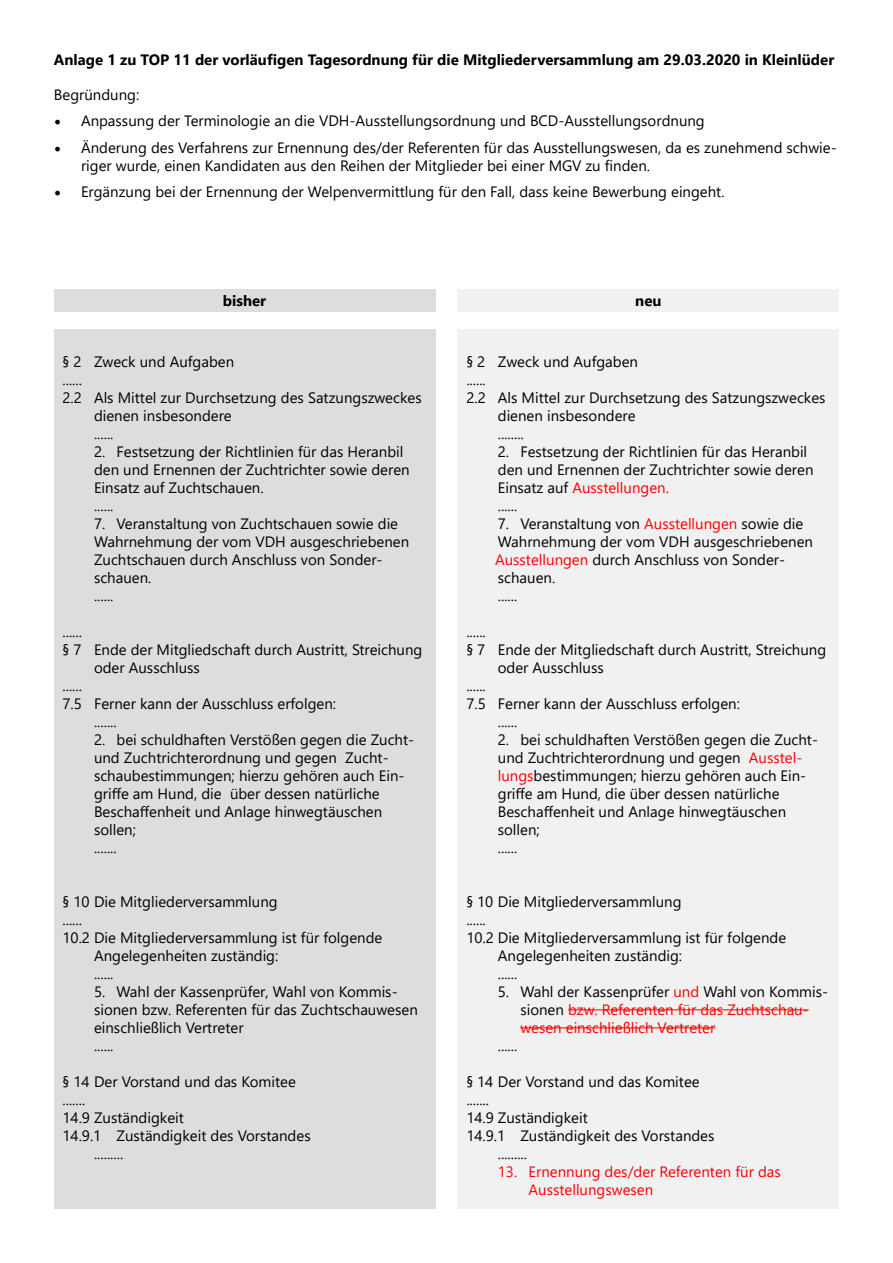
<style>
.page{position:relative;width:893px;height:1263px;background:#fff}
.page>*{position:absolute;margin:0;border:0;box-sizing:border-box;transform-origin:0 0}
.t1{font:15px/18px "Segoe UI";color:#000}
.t2{font:15px/18px "Segoe UI";color:#f00}
.t3{font:700 15px "Segoe UI";color:#000}
.s1{font-family:"Minion Pro";font-size:18px}
.s2{color:#f00}
.s3{color:#000}
</style>
<div class="page">
<div style="left:54px;top:329px;width:381px;height:880px;background:#dcddde"></div>
<div style="left:458px;top:329px;width:381px;height:880px;background:#f1f1f2"></div>
<hr style="left:568px;top:1009px;width:241px;height:1px;background:#f00">
<hr style="left:520px;top:1027px;width:195px;height:1px;background:#f00">
<div style="left:54px;top:289px;width:381px;height:23px;background:#dcddde"></div>
<div style="left:458px;top:289px;width:381px;height:23px;background:#f1f1f2"></div>
<p class="t3" style="left:54px;top:45px;width:782px">Anlage 1 zu TOP 11 der vorläufigen Tagesordnung für die Mitgliederversammlung am 29.03.2020 in Kleinlüder</p>
<p class="t1" style="left:54px;top:84px;width:87px">Begründung:</p>
<p class="t1" style="left:54px;top:111px;width:652px"><span class="s1">•</span> Anpassung der Terminologie an die VDH-Ausstellungsordnung und BCD-Ausstellungsordnung</p>
<p class="t1" style="left:81px;top:137px;width:757px;text-indent:-27px"><span class="s1">•</span> Änderung des Verfahrens zur Ernennung des/der Referenten für das Ausstellungswesen, da es zunehmend schwie&shy;riger wurde, einen Kandidaten aus den Reihen der Mitglieder bei einer MGV zu finden.</p>
<p class="t1" style="left:54px;top:182px;width:672px"><span class="s1">•</span> Ergänzung bei der Ernennung der Welpenvermittlung für den Fall, dass keine Bewerbung eingeht.</p>
<p class="t3" style="left:223px;top:286px;width:45px">bisher</p>
<p class="t3" style="left:635px;top:286px;width:28px">neu</p>
<p class="t1" style="left:63px;top:351px;width:173px">§ 2 Zweck und Aufgaben</p>
<p class="t1" style="left:63px;top:369px;width:21px">......</p>
<p class="t1" style="left:63px;top:387px;width:361px">2.2 Als Mittel zur Durchsetzung des Satzungszweckes</p>
<p class="t1" style="left:94px;top:405px;width:139px">dienen insbesondere</p>
<p class="t1" style="left:94px;top:423px;width:21px">......</p>
<p class="t1" style="left:94px;top:441px;width:317px">2. Festsetzung der Richtlinien für das Heranbil den und Ernennen der Zuchtrichter sowie deren<br>Einsatz auf Zuchtschauen.<br>......</p>
<p class="t1" style="left:94px;top:513px;width:317px">7. Veranstaltung von Zuchtschauen sowie die<br>Wahrnehmung der vom VDH ausgeschriebenen<br>Zuchtschauen durch Anschluss von Sonder&shy;schauen.<br>......</p>
<p class="t1" style="left:63px;top:621px;width:21px">......</p>
<p class="t1" style="left:63px;top:639px;width:361px">§ 7 Ende der Mitgliedschaft durch Austritt, Streichung</p>
<p class="t1" style="left:94px;top:657px;width:107px">oder Ausschluss</p>
<p class="t1" style="left:63px;top:675px;width:21px">......</p>
<p class="t1" style="left:63px;top:693px;width:275px">7.5 Ferner kann der Ausschluss erfolgen:</p>
<p class="t1" style="left:94px;top:711px;width:24px">.......</p>
<p class="t1" style="left:94px;top:729px;width:322px">2. bei schuldhaften Verstößen gegen die Zucht&shy;und Zuchtrichterordnung und gegen Zucht&shy;schaubestimmungen; hierzu gehören auch Ein&shy;griffe am Hund, die über dessen natürliche Beschaffenheit und Anlage hinwegtäuschen sollen;<br>.......</p>
<p class="t1" style="left:63px;top:891px;width:217px">§ 10 Die Mitgliederversammlung</p>
<p class="t1" style="left:63px;top:909px;width:21px">......</p>
<p class="t1" style="left:63px;top:927px;width:321px">10.2 Die Mitgliederversammlung ist für folgende</p>
<p class="t1" style="left:94px;top:945px;width:186px">Angelegenheiten zuständig:</p>
<p class="t1" style="left:94px;top:963px;width:21px">......</p>
<p class="t1" style="left:94px;top:981px;width:325px">5. Wahl der Kassenprüfer, Wahl von Kommis&shy;sionen bzw. Referenten für das Zuchtschauwesen einschließlich Vertreter<br>......</p>
<p class="t1" style="left:63px;top:1071px;width:235px">§ 14 Der Vorstand und das Komitee</p>
<p class="t1" style="left:63px;top:1089px;width:24px">.......</p>
<p class="t1" style="left:63px;top:1107px;width:123px">14.9 Zuständigkeit</p>
<p class="t1" style="left:63px;top:1125px;width:250px">14.9.1 Zuständigkeit des Vorstandes</p>
<p class="t1" style="left:94px;top:1143px;width:31px">.........</p>
<p class="t1" style="left:466px;top:351px;width:173px">§ 2 Zweck und Aufgaben</p>
<p class="t1" style="left:466px;top:369px;width:21px">......</p>
<p class="t1" style="left:466px;top:387px;width:361px">2.2 Als Mittel zur Durchsetzung des Satzungszweckes</p>
<p class="t1" style="left:498px;top:405px;width:139px">dienen insbesondere</p>
<p class="t1" style="left:498px;top:423px;width:28px">........</p>
<p class="t1" style="left:498px;top:441px;width:317px">2. Festsetzung der Richtlinien für das Heranbil den und Ernennen der Zuchtrichter sowie deren<br>Einsatz auf <span class="s2">Ausstellungen.<br></span>......</p>
<p class="t1" style="left:495px;top:513px;width:319px">7. Veranstaltung von <span class="s2">Ausstellungen</span> sowie die<br>Wahrnehmung der vom VDH ausgeschriebenen<br><span class="s2">Ausstellungen</span> durch Anschluss von Sonder&shy;schauen.<br>......</p>
<p class="t1" style="left:466px;top:621px;width:21px">......</p>
<p class="t1" style="left:466px;top:639px;width:361px">§ 7 Ende der Mitgliedschaft durch Austritt, Streichung</p>
<p class="t1" style="left:498px;top:657px;width:107px">oder Ausschluss</p>
<p class="t1" style="left:466px;top:675px;width:21px">......</p>
<p class="t1" style="left:466px;top:693px;width:275px">7.5 Ferner kann der Ausschluss erfolgen:</p>
<p class="t1" style="left:498px;top:711px;width:21px">......</p>
<p class="t1" style="left:498px;top:729px;width:322px">2. bei schuldhaften Verstößen gegen die Zucht&shy;und Zuchtrichterordnung und gegen <span class="s2">Ausstel&shy;lungs</span>bestimmungen; hierzu gehören auch Ein&shy;griffe am Hund, die über dessen natürliche Beschaffenheit und Anlage hinwegtäuschen sollen;<br>......</p>
<p class="t1" style="left:466px;top:891px;width:217px">§ 10 Die Mitgliederversammlung</p>
<p class="t1" style="left:466px;top:909px;width:21px">......</p>
<p class="t1" style="left:466px;top:927px;width:321px">10.2 Die Mitgliederversammlung ist für folgende</p>
<p class="t1" style="left:498px;top:945px;width:186px">Angelegenheiten zuständig:</p>
<p class="t1" style="left:498px;top:963px;width:21px">......</p>
<p class="t2" style="left:520px;top:981px;width:309px;text-indent:-22px"><span class="s3">5. Wahl der Kassenprüfer</span> und <span class="s3">Wahl von Kommis&shy;sionen</span> bzw. Referenten für das Zuchtschau&shy;wesen einschließlich Vertreter</p>
<p class="t1" style="left:498px;top:1035px;width:21px">......</p>
<p class="t1" style="left:466px;top:1071px;width:235px">§ 14 Der Vorstand und das Komitee</p>
<p class="t1" style="left:466px;top:1089px;width:24px">.......</p>
<p class="t1" style="left:466px;top:1107px;width:123px">14.9 Zuständigkeit</p>
<p class="t1" style="left:466px;top:1125px;width:250px">14.9.1 Zuständigkeit des Vorstandes</p>
<p class="t1" style="left:498px;top:1143px;width:31px">.........</p>
<p class="t2" style="left:529px;top:1161px;width:254px;text-indent:-31px">13. Ernennung des/der Referenten für das<br>Ausstellungswesen</p>
</div>
